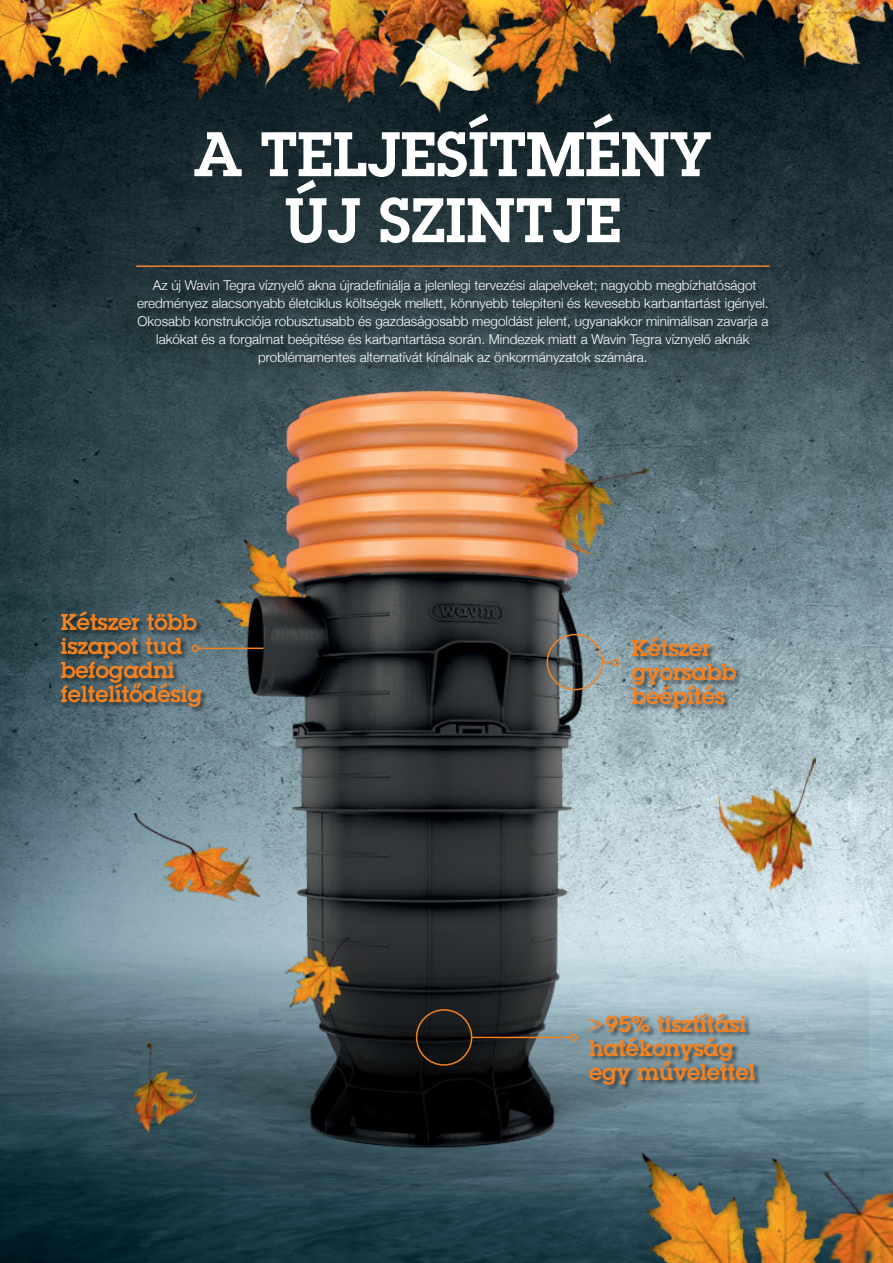
<style>
.page{position:relative;width:893px;height:1263px;background:#fff}
.page>*{position:absolute;margin:0;border:0;box-sizing:border-box;transform-origin:0 0}
.t1{font:600 61.5px/66px "Lubalin Graphfor Wavin";color:#fff;text-align:center}
.t2{font:600 22.5px/24px "Lubalin Graphfor Wavin";color:#f58220}
.t3{font:300 13.5px/18px "Helvetica Neue";color:#fff;text-align:center}
.s1{font-size:21px}
</style>
<div class="page">
<img style="left:0;top:140px;width:893px;height:1030px">
<img style="left:0;top:376px;width:868px;height:553px">
<img style="left:0;top:929px;width:869px;height:334px">
<img style="left:0;top:0;width:893px;height:140px">
<img style="left:131px;top:775px;width:138px;height:157px">
<img style="left:718px;top:755px;width:97px;height:135px">
<img style="left:509px;top:451px;width:140px;height:109px">
<img style="left:119px;top:1041px;width:89px;height:103px">
<img style="left:278px;top:936px;width:86px;height:88px">
<img style="left:576px;top:1144px;width:293px;height:119px">
<div style="left:632px;top:637px;width:110px;height:78px;background:#000;opacity:.5"></div>
<svg style="left:603px;top:661px;width:9px;height:2px"></svg>
<div style="left:612px;top:658px;width:8px;height:8px;border:2px solid #f58220;border-radius:50%"></div>
<div style="left:547px;top:634px;width:56px;height:56px;border:2px solid #f58220;border-radius:50%"></div>
<div style="left:590px;top:1013px;width:171px;height:77px;background:#000;opacity:.5"></div>
<hr style="left:472px;top:1037px;width:99px;height:1px;background:#f58220">
<div style="left:570px;top:1034px;width:7px;height:7px;border:2px solid #f58220;border-radius:50%"></div>
<div style="left:416px;top:1009px;width:56px;height:57px;border:2px solid #f58220;border-radius:50%"></div>
<hr style="left:198px;top:647px;width:66px;height:2px;background:#f58220">
<hr style="left:136px;top:265px;width:633px;height:2px;background:#f58220">
<div style="left:138px;top:281px;width:639px;height:93px;background:#000;opacity:.5"></div>
<div style="left:61px;top:611px;width:148px;height:102px;background:#000;opacity:.5"></div>
<img style="left:799px;top:1170px;width:94px;height:93px">
<h1 class="t1" style="left:194px;top:118px;width:519px">A TELJESÍTMÉNY<br>ÚJ SZINTJE</h1>
<p class="t3" style="left:137px;top:276px;width:633px">Az új Wavin Tegra víznyelő akna újradefiniálja a jelenlegi tervezési alapelveket; nagyobb megbízhatóságot eredményez alacsonyabb életciklus költségek mellett, könnyebb telepíteni és kevesebb karbantartást igényel.<br>Okosabb konstrukciója robusztusabb és gazdaságosabb megoldást jelent, ugyanakkor minimálisan zavarja a lakókat és a forgalmat beépítése és karbantartása során. Mindezek miatt a Wavin Tegra víznyelő aknák problémamentes alternatívát kínálnak az önkormányzatok számára.</p>
<h2 class="t2" style="left:61px;top:609px;width:143px">Kétszer több iszapot tud befogadni feltelítődésig</h2>
<h2 class="t2" style="left:632px;top:635px;width:106px">Kétszer gyorsabb beépítés</h2>
<h2 class="t2" style="left:589px;top:1011px;width:168px"><span class="s1">&gt;</span>95% tisztítási hatékonyság egy művelettel</h2>
</div>
